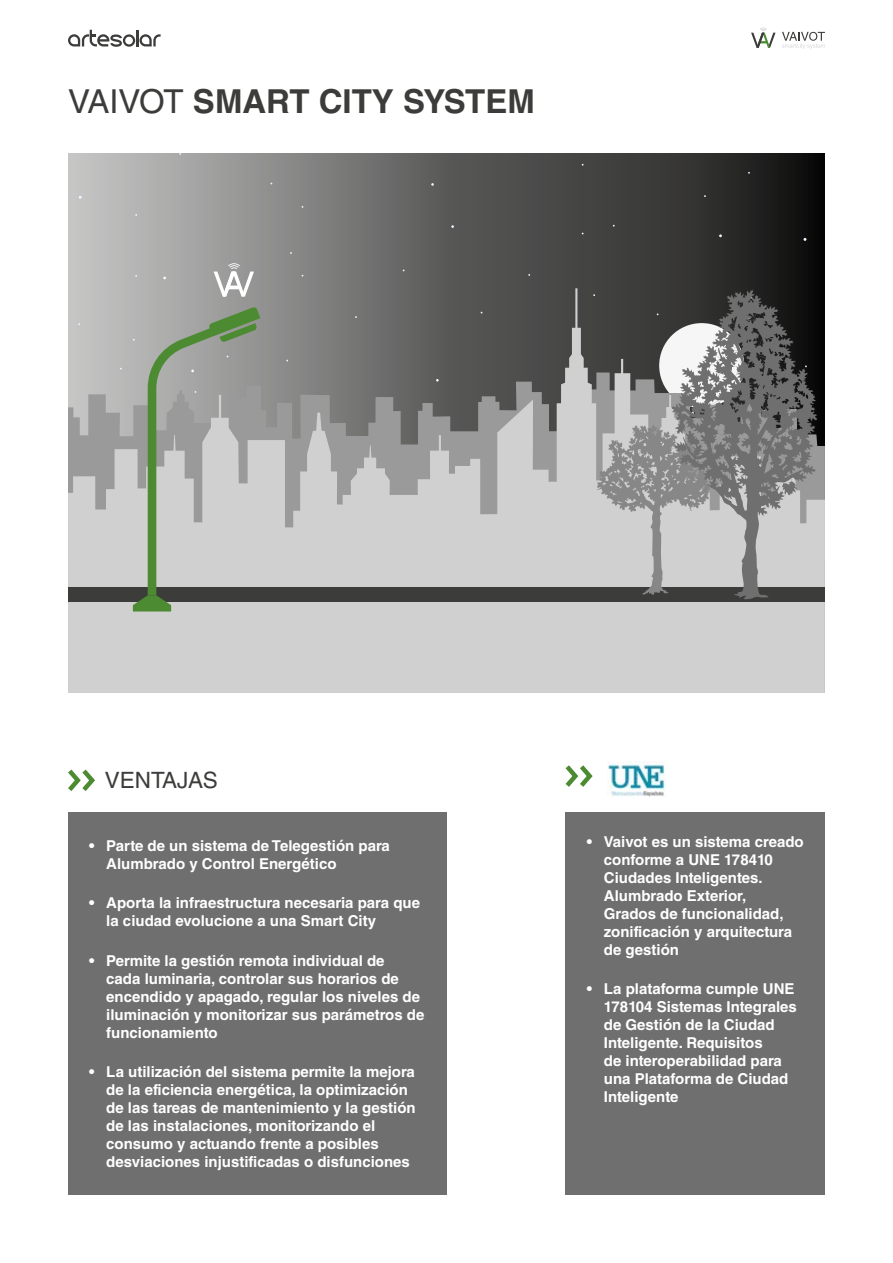
<style>
.page{position:relative;width:893px;height:1263px;background:#fff}
.page>*{position:absolute;margin:0;border:0;box-sizing:border-box;transform-origin:0 0}
.t1{font:700 33px "Helvetica LT Std";color:#3c3c3b}
.t2{font:22.5px "Helvetica LT Std";color:#3c3c3b}
.t3{font:700 15px/18px "Helvetica LT Std";color:#fff}
.s1{font-weight:400}
</style>
<div class="page">
<svg style="left:68px;top:30px;width:93px;height:17px"></svg>
<svg style="left:782px;top:32px;width:43px;height:17px"></svg>
<svg style="left:751px;top:27px;width:24px;height:21px"></svg>
<div style="left:68px;top:812px;width:378px;height:383px;background:#706f6f"></div>
<svg style="left:68px;top:769px;width:27px;height:22px"></svg>
<div style="left:566px;top:812px;width:259px;height:383px;background:#706f6f"></div>
<svg style="left:565px;top:765px;width:28px;height:22px"></svg>
<img style="left:608px;top:761px;width:57px;height:36px">
<div style="left:68px;top:153px;width:757px;height:539px;background:linear-gradient(to right,#bfbfbf,#0b0b0a)"></div>
<svg style="left:68px;top:288px;width:757px;height:405px;background:#aeadae"></svg>
<div style="left:68px;top:587px;width:757px;height:15px;background:#3c3c3b"></div>
<svg style="left:597px;top:425px;width:74px;height:170px;background:#adacad"></svg>
<svg style="left:671px;top:290px;width:147px;height:309px;background:#868585"></svg>
<svg style="left:133px;top:307px;width:127px;height:304px;background:#a8aea5"></svg>
<svg style="left:214px;top:262px;width:40px;height:34px"></svg>
<h1 class="t1" style="left:68px;top:81px;width:468px"><span class="s1">VAIVOT</span> SMART CITY SYSTEM</h1>
<h2 class="t2" style="left:105px;top:767px;width:114px">VENTAJAS</h2>
<p class="t3" style="left:106px;top:836px;width:285px;text-indent:-17px">• Parte de un sistema de Telegestión para<br>Alumbrado y Control Energético</p>
<p class="t3" style="left:106px;top:894px;width:315px;text-indent:-17px">• Aporta la infraestructura necesaria para que la ciudad evolucione a una Smart City</p>
<p class="t3" style="left:106px;top:951px;width:320px;text-indent:-17px">• Permite la gestión remota individual de<br>cada luminaria, controlar sus horarios de encendido y apagado, regular los niveles de iluminación y monitorizar sus parámetros de funcionamiento</p>
<p class="t3" style="left:106px;top:1062px;width:311px;text-indent:-17px">• La utilización del sistema permite la mejora de la eficiencia energética, la optimización de las tareas de mantenimiento y la gestión de las instalaciones, monitorizando el consumo y actuando frente a posibles desviaciones injustificadas o disfunciones</p>
<p class="t3" style="left:604px;top:832px;width:201px;text-indent:-17px">• Vaivot es un sistema creado conforme a UNE 178410<br>Ciudades Inteligentes.<br>Alumbrado Exterior,<br>Grados de funcionalidad, zonificación y arquitectura de gestión</p>
<p class="t3" style="left:604px;top:979px;width:195px;text-indent:-17px">• La plataforma cumple UNE<br>178104 Sistemas Integrales de Gestión de la Ciudad<br>Inteligente. Requisitos<br>de interoperabilidad para una Plataforma de Ciudad<br>Inteligente</p>
</div>
